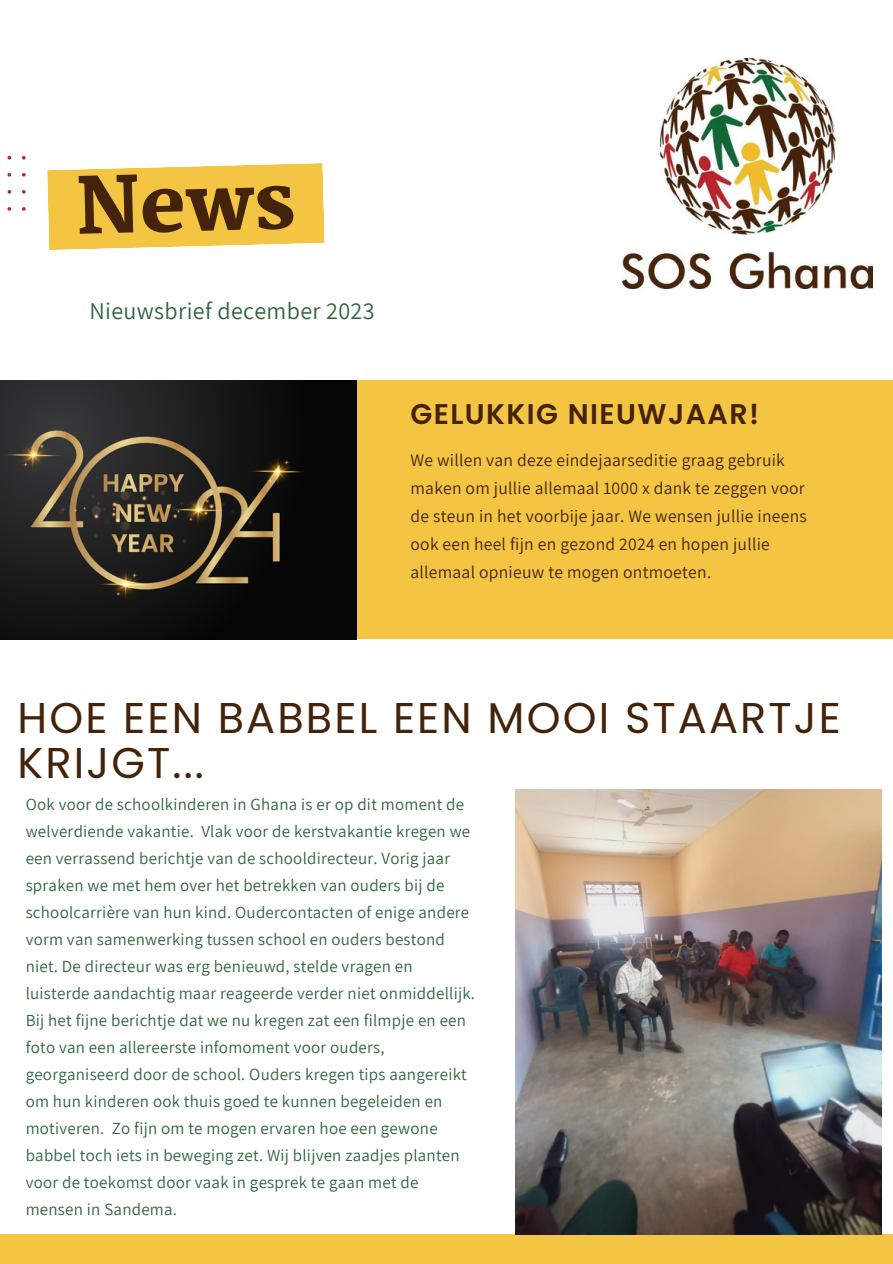
<style>
.page{position:relative;width:893px;height:1264px;background:#fff}
.page>*{position:absolute;margin:0;border:0;box-sizing:border-box;transform-origin:0 0}
.t1{font:800 76.2px "Martel";color:#44230b}
.t2{font:43.05px/45px "Poppins";letter-spacing:.05em;color:#44230b}
.t3{font:600 28.5px "Poppins";letter-spacing:.05em;color:#44230b}
.t4{font:24px "Assistant";letter-spacing:.015em;color:#2f653f}
.t5{font:17.55px/28.2px "Assistant";letter-spacing:.015em;color:#44230b}
.t6{font:16.95px/27px "Assistant";letter-spacing:.015em;color:#2f653f}
</style>
<div class="page">
<div style="left:0;top:380px;width:892px;height:259px;background:#f3c543"></div>
<svg style="left:47px;top:163px;width:277px;height:87px;background:#f4ca54"></svg>
<div style="left:0;top:1234px;width:892px;height:29px;background:#f3c543"></div>
<img style="left:0;top:380px;width:357px;height:259px">
<svg style="left:7px;top:173px;width:4px;height:4px"></svg>
<svg style="left:22px;top:173px;width:4px;height:4px"></svg>
<svg style="left:7px;top:190px;width:4px;height:4px"></svg>
<svg style="left:22px;top:190px;width:4px;height:4px"></svg>
<svg style="left:7px;top:156px;width:4px;height:3px"></svg>
<svg style="left:22px;top:156px;width:4px;height:3px"></svg>
<svg style="left:7px;top:207px;width:4px;height:4px"></svg>
<svg style="left:22px;top:207px;width:4px;height:4px"></svg>
<img style="left:622px;top:59px;width:250px;height:229px">
<img style="left:515px;top:789px;width:366px;height:444px">
<p class="t1" style="left:76px;top:162px;width:220px;rotate:-1deg">News</p>
<p class="t4" style="left:89px;top:294px;width:287px">Nieuwsbrief december 2023</p>
<p class="t3" style="left:410px;top:394px;width:350px">GELUKKIG NIEUWJAAR!</p>
<p class="t5" style="left:410px;top:445px;width:398px">We willen van deze eindejaarseditie graag gebruik maken om jullie allemaal 1000 x dank te zeggen voor de steun in het voorbije jaar. We wensen jullie ineens ook een heel fijn en gezond 2024 en hopen jullie allemaal opnieuw te mogen ontmoeten.</p>
<p class="t2" style="left:18px;top:695px;width:824px">HOE EEN BABBEL EEN MOOI STAARTJE<br>KRIJGT...</p>
<p class="t6" style="left:26px;top:790px;width:451px">Ook voor de schoolkinderen in Ghana is er op dit moment de welverdiende vakantie. Vlak voor de kerstvakantie kregen we een verrassend berichtje van de schooldirecteur. Vorig jaar spraken we met hem over het betrekken van ouders bij de schoolcarrière van hun kind. Oudercontacten of enige andere vorm van samenwerking tussen school en ouders bestond niet. De directeur was erg benieuwd, stelde vragen en luisterde aandachtig maar reageerde verder niet onmiddellijk.<br>Bij het fijne berichtje dat we nu kregen zat een filmpje en een foto van een allereerste infomoment voor ouders, georganiseerd door de school. Ouders kregen tips aangereikt om hun kinderen ook thuis goed te kunnen begeleiden en motiveren. Zo fijn om te mogen ervaren hoe een gewone babbel toch iets in beweging zet. Wij blijven zaadjes planten voor de toekomst door vaak in gesprek te gaan met de mensen in Sandema.</p>
</div>
